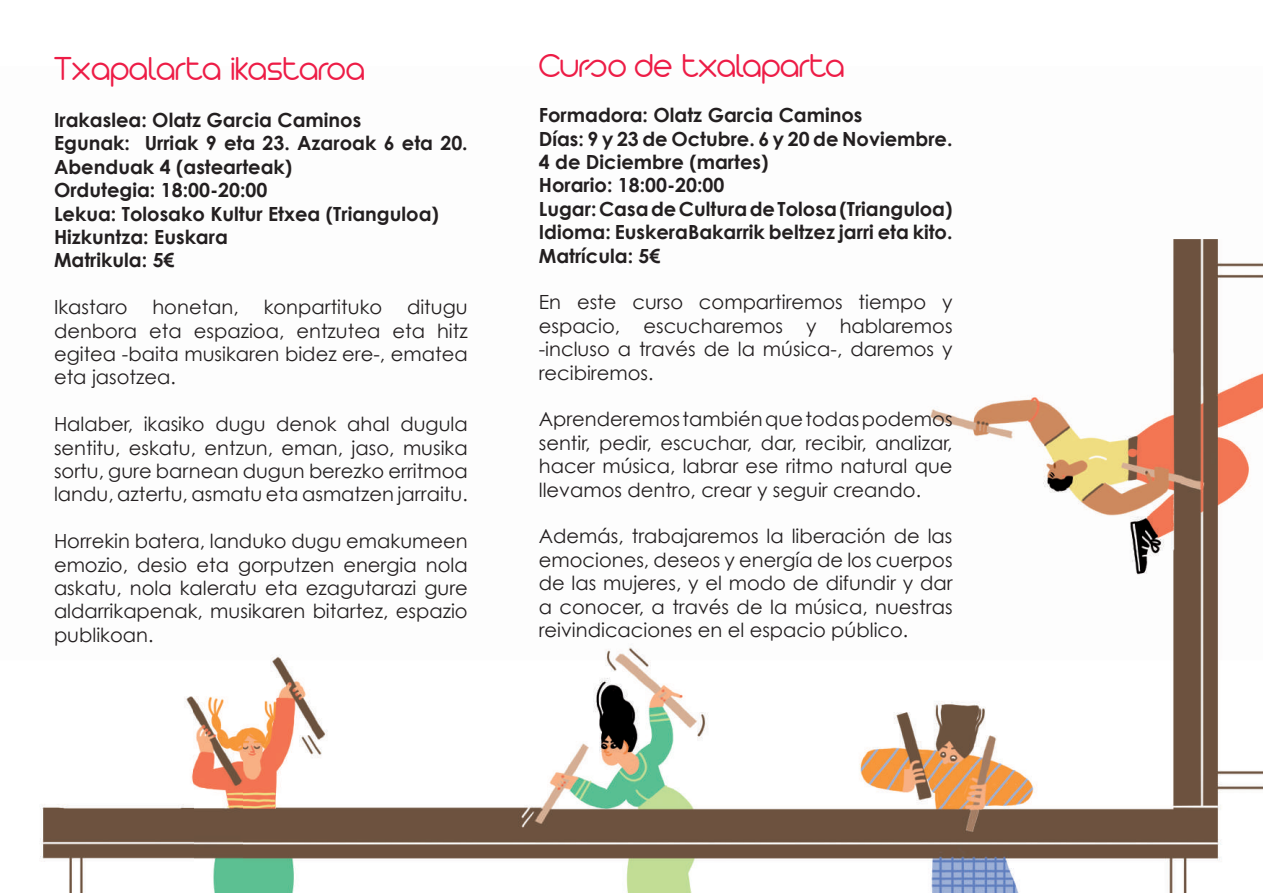
<style>
.page{position:relative;width:1263px;height:893px;background:#fff}
.page>*{position:absolute;margin:0;border:0;box-sizing:border-box;transform-origin:0 0}
.t1{font:300 36px "Arista 2.0";color:#ed1c46}
.t2{font:300 36px "Arista 2.0 Alternate";color:#ed1c46}
.t3{font:19.5px/23.4px "Century Gothic";color:#231f20;text-align:justify}
.t4{font:700 19.5px/23.4px "Century Gothic";color:#231f20}
</style>
<div class="page">
<img style="left:242px;top:239px;width:1021px;height:654px">
<img style="left:40px;top:696px;width:202px;height:197px">
<h1 class="t1" style="left:54px;top:43px;width:312px">Txapalarta ikastaroa</h1>
<p class="t4" style="left:54px;top:108px;width:415px">Irakaslea: Olatz Garcia Caminos<br>Egunak: Urriak 9 eta 23. Azaroak 6 eta 20.<br>Abenduak 4 (astearteak)<br>Ordutegia: 18:00-20:00<br>Lekua: Tolosako Kultur Etxea (Trianguloa)<br>Hizkuntza: Euskara<br>Matrikula: 5€</p>
<p class="t3" style="left:54px;top:295px;width:75px">Ikastaro</p>
<p class="t3" style="left:152px;top:295px;width:88px">honetan,</p>
<p class="t3" style="left:264px;top:295px;width:120px">konpartituko</p>
<p class="t3" style="left:54px;top:295px;width:415px;text-indent:353px">ditugu denbora eta espazioa, entzutea eta hitz egitea -baita musikaren bidez ere-, ematea eta jasotzea.</p>
<p class="t3" style="left:54px;top:412px;width:415px">Halaber, ikasiko dugu denok ahal dugula sentitu, eskatu, entzun, eman, jaso, musika sortu, gure barnean dugun berezko erritmoa landu, aztertu, asmatu eta asmatzen jarraitu.</p>
<p class="t3" style="left:54px;top:529px;width:415px">Horrekin batera, landuko dugu emakumeen emozio, desio eta gorputzen energia nola askatu, nola kaleratu eta ezagutarazi gure aldarrikapenak, musikaren bitartez, espazio publikoan.</p>
<h1 class="t2" style="left:539px;top:45px;width:307px">Curso de txalaparta</h1>
<p class="t4" style="left:539px;top:103px;width:415px">Formadora: Olatz Garcia Caminos<br>Días: 9 y 23 de Octubre. 6 y 20 de Noviembre.<br>4 de Diciembre (martes)<br>Horario: 18:00-20:00<br>Lugar: Casa de Cultura de Tolosa (Trianguloa)<br>Idioma: EuskeraBakarrik beltzez jarri eta kito.<br>Matrícula: 5€</p>
<p class="t3" style="left:539px;top:290px;width:415px">En este curso compartiremos tiempo y espacio, escucharemos y hablaremos -incluso a través de la música-, daremos y recibiremos.</p>
<p class="t3" style="left:539px;top:407px;width:415px">Aprenderemos también que todas podemos sentir, pedir, escuchar, dar, recibir, analizar, hacer música, labrar ese ritmo natural que llevamos dentro, crear y seguir creando.</p>
<p class="t3" style="left:539px;top:524px;width:415px">Además, trabajaremos la liberación de las emociones, deseos y energía de los cuerpos de las mujeres, y el modo de difundir y dar a conocer, a través de la música, nuestras reivindicaciones en el espacio público.</p>
</div>
